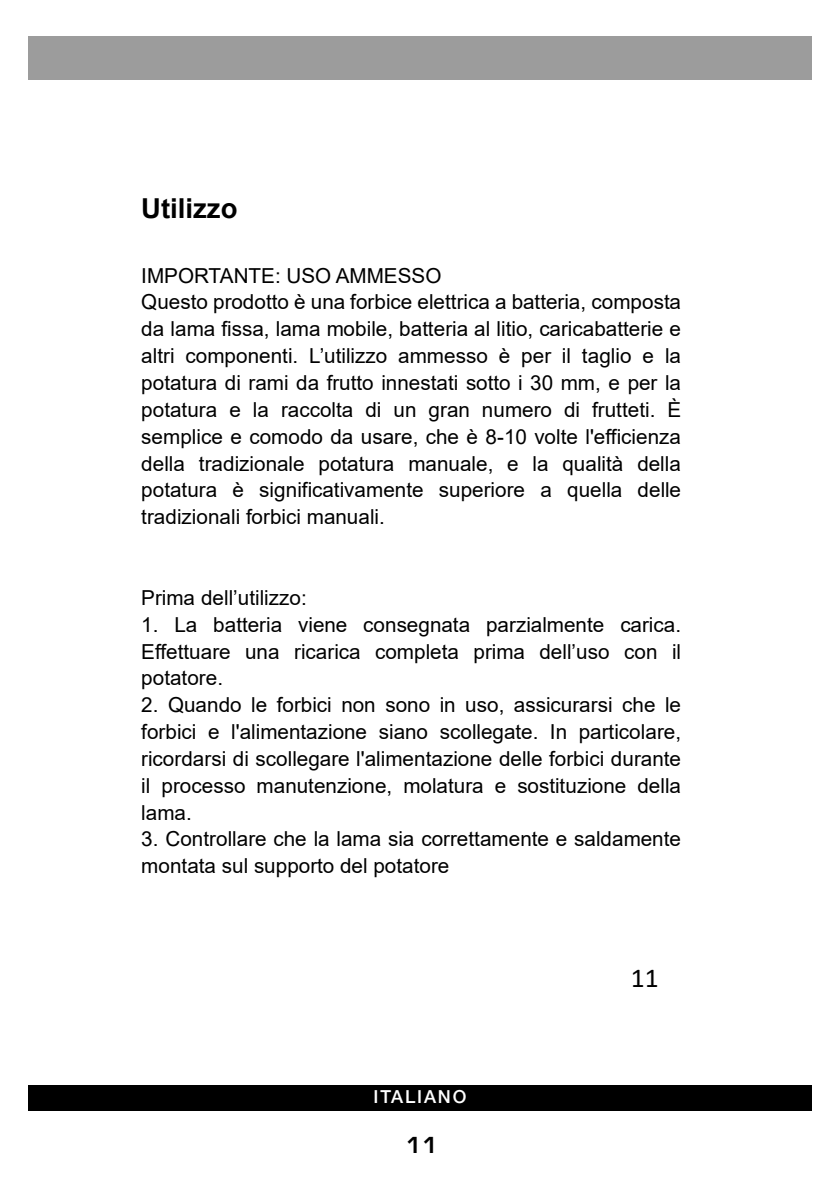
<style>
.page{position:relative;width:840px;height:1191px;background:#fff}
.page>*{position:absolute;margin:0;border:0;box-sizing:border-box;transform-origin:0 0}
.t1{font:700 27.4px "Arial";color:#000}
.t2{font:27.4px "Calibri";color:#000}
.t3{font:700 24px "Eurostile";color:#000}
.t4{font:20.6px/26.8px "Arial";color:#000}
.t5{font:500 18px "Helvetica Neue LT Pro";letter-spacing:.1em;color:#fff}
</style>
<div class="page">
<div style="left:28px;top:1085px;width:783px;height:25px;background:#000"></div>
<div style="left:28px;top:36px;width:783px;height:43px;background:#9c9c9c"></div>
<h1 class="t1" style="left:141px;top:189px;width:98px">Utilizzo</h1>
<p class="t4" style="left:141px;top:262px;width:541px">IMPORTANTE: USO AMMESSO<br>Questo prodotto è una forbice elettrica a batteria, composta da lama fissa, lama mobile, batteria al litio, caricabatterie e altri componenti. L’utilizzo ammesso è per il taglio e la potatura di rami da frutto innestati sotto i 30 mm, e per la potatura e la raccolta di un gran numero di frutteti. È semplice e comodo da usare, che è 8-10 volte l'efficienza della tradizionale potatura manuale, e la qualità della potatura è significativamente superiore a quella delle tradizionali forbici manuali.</p>
<p class="t4" style="left:141px;top:584px;width:167px">Prima dell’utilizzo:</p>
<p class="t4" style="left:141px;top:611px;width:541px;text-align:justify">1. La batteria viene consegnata parzialmente carica.<br>Effettuare una ricarica completa prima dell’uso con il potatore.</p>
<p class="t4" style="left:141px;top:691px;width:541px;text-align:justify">2. Quando le forbici non sono in uso, assicurarsi che le forbici e l'alimentazione siano scollegate. In particolare, ricordarsi di scollegare l'alimentazione delle forbici durante il processo manutenzione, molatura e sostituzione della lama.</p>
<p class="t4" style="left:141px;top:825px;width:541px">3. Controllare che la lama sia correttamente e saldamente montata sul supporto del potatore</p>
<p class="t5" style="left:373px;top:1085px;width:94px">ITALIANO</p>
<p class="t3" style="left:406px;top:1132px;width:33px">11</p>
<h1 class="t2" style="left:630px;top:959px;width:29px">11</h1>
</div>
